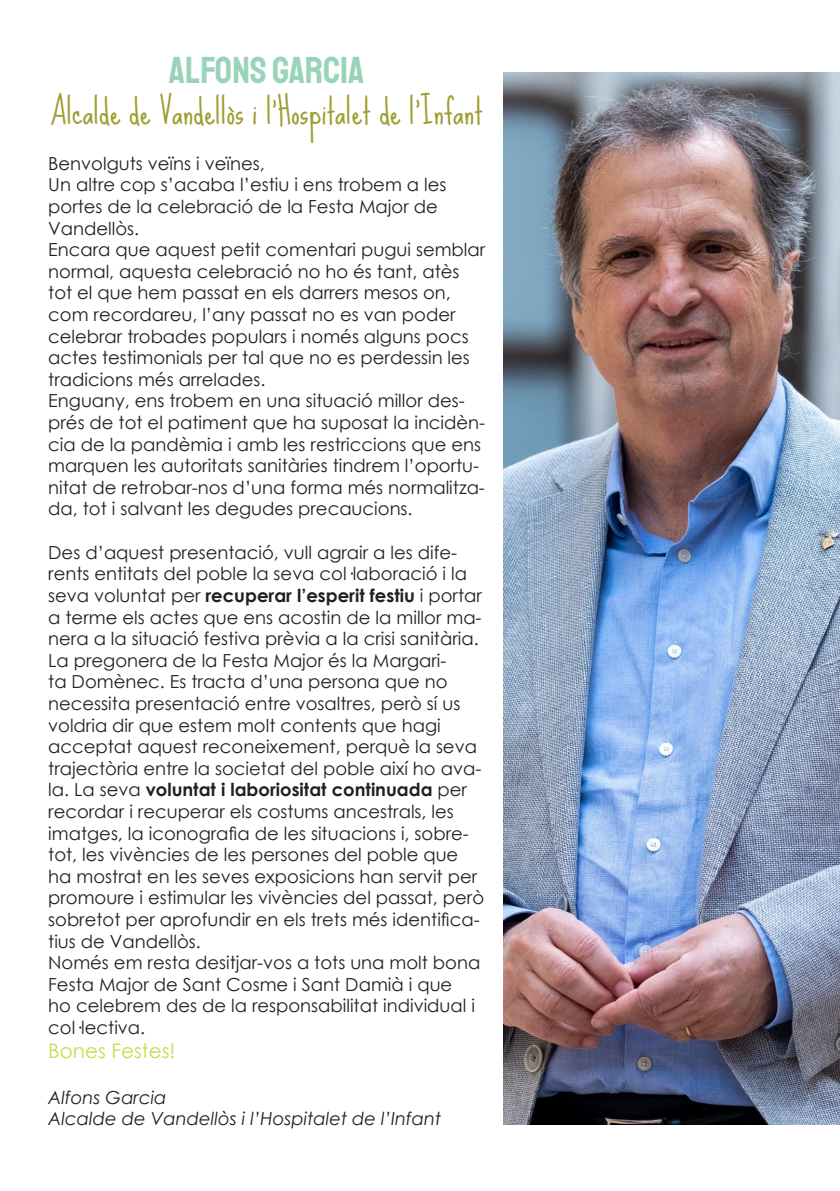
<style>
.page{position:relative;width:840px;height:1191px;background:#fff}
.page>*{position:absolute;margin:0;border:0;box-sizing:border-box;transform-origin:0 0}
.t1{font:38px "Staatliches";color:#99d3ba}
.t2{font:34px "Sue Ellen Francisco";color:#a09d31}
.t3{font:20px "Century Gothic";color:#c9db48}
.t4{font:18px/21.6px "Century Gothic";color:#231f20}
.t5{font:italic 18px "Century Gothic";color:#231f20}
.s1{font-weight:700}
</style>
<div class="page">
<img style="left:503px;top:72px;width:336px;height:1052px">
<p class="t1" style="left:169px;top:45px;width:197px">ALFONS GARCIA</p>
<p class="t2" style="left:50px;top:92px;width:434px">Alcalde de Vandellòs i l’Hospitalet de l’Infant</p>
<p class="t4" style="left:48px;top:152px;width:218px">Benvolguts veïns i veïnes,</p>
<p class="t4" style="left:48px;top:174px;width:399px">Un altre cop s’acaba l’estiu i ens trobem a les portes de la celebració de la Festa Major de<br>Vandellòs.</p>
<p class="t4" style="left:48px;top:239px;width:438px">Encara que aquest petit comentari pugui semblar normal, aquesta celebració no ho és tant, atès tot el que hem passat en els darrers mesos on, com recordareu, l’any passat no es van poder celebrar trobades populars i només alguns pocs actes testimonials per tal que no es perdessin les tradicions més arrelades.</p>
<p class="t4" style="left:48px;top:390px;width:438px">Enguany, ens trobem en una situació millor des&shy;prés de tot el patiment que ha suposat la incidèn&shy;cia de la pandèmia i amb les restriccions que ens marquen les autoritats sanitàries tindrem l’oportu&shy;nitat de retrobar-nos d’una forma més normalitza&shy;da, tot i salvant les degudes precaucions.</p>
<p class="t4" style="left:48px;top:541px;width:435px">Des d’aquest presentació, vull agrair a les dife&shy;rents entitats del poble la seva col·laboració i la seva voluntat per <span class="s1">recuperar l’esperit festiu</span> i portar a terme els actes que ens acostin de la millor ma&shy;nera a la situació festiva prèvia a la crisi sanitària.</p>
<p class="t4" style="left:48px;top:649px;width:437px">La pregonera de la Festa Major és la Margari-<br>ta Domènec. Es tracta d’una persona que no necessita presentació entre vosaltres, però sí us voldria dir que estem molt contents que hagi acceptat aquest reconeixement, perquè la seva trajectòria entre la societat del poble així ho ava&shy;la. La seva <span class="s1">voluntat i laboriositat continuada</span> per recordar i recuperar els costums ancestrals, les imatges, la iconografia de les situacions i, sobre&shy;tot, les vivències de les persones del poble que ha mostrat en les seves exposicions han servit per promoure i estimular les vivències del passat, però sobretot per aprofundir en els trets més identifica&shy;tius de Vandellòs.</p>
<p class="t4" style="left:48px;top:951px;width:433px">Només em resta desitjar-vos a tots una molt bona Festa Major de Sant Cosme i Sant Damià i que<br>ho celebrem des de la responsabilitat individual i col·lectiva.</p>
<p class="t3" style="left:48px;top:1036px;width:128px">Bones Festes!</p>
<p class="t5" style="left:48px;top:1084px;width:120px">Alfons Garcia</p>
<p class="t5" style="left:48px;top:1106px;width:394px">Alcalde de Vandellòs i l’Hospitalet de l’Infant</p>
</div>
